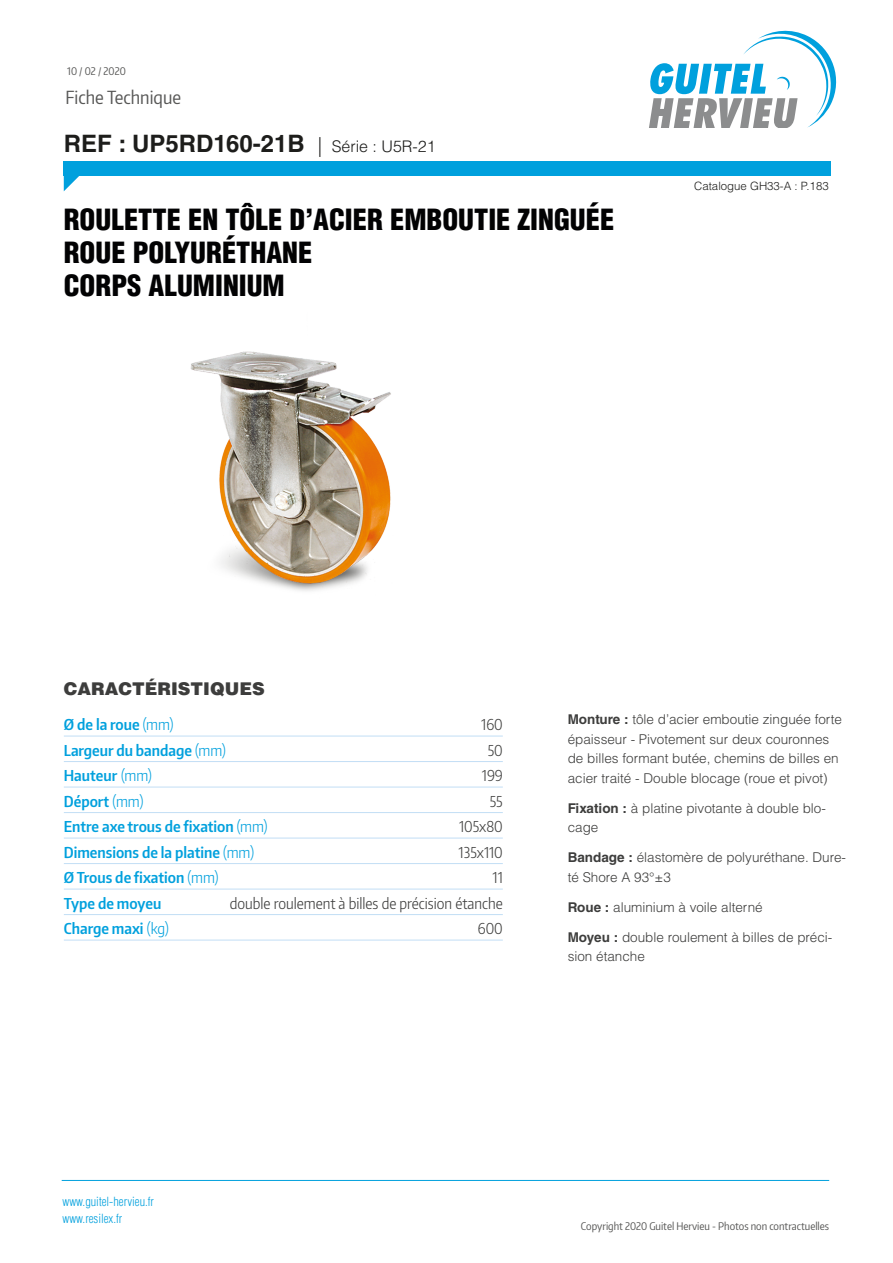
<style>
.page{position:relative;width:893px;height:1263px;background:#fff}
.page>*{position:absolute;margin:0;border:0;box-sizing:border-box;transform-origin:0 0}
.t1{font:900 condensed 28.5px/33px "Helvetica LT Std";color:#020203}
.t2{font:700 24px "Helvetica LT Std";color:#1d1d1b}
.t3{font:18px "Encode Sans Condensed";color:#575756}
.t4{font:900 17.55px "Helvetica LT Std";color:#3d3d3c}
.t5{font:600 15px "Encode Sans Condensed";color:#00a0dd}
.t6{font:300 15px "Encode Sans Condensed";color:#3d3d3c}
.t7{font:300 13.5px/19.5px "Helvetica LT Std";color:#3d3d3c}
.t8{font:300 condensed 12.3px/16.6px "Helvetica LT Std";color:#00a0dd}
.t9{font:300 11.4px "Helvetica LT Std";color:#1d1d1b}
.t10{font:10.5px "Encode Sans Condensed";color:#575756}
.s1{font-weight:300;font-stretch:condensed;font-size:19.95px}
.s2{font-weight:300;font-size:16.05px}
.s3{font-weight:300}
.s4{font-weight:700}
</style>
<div class="page">
<svg style="left:649px;top:31px;width:187px;height:97px"></svg>
<div style="left:64px;top:161px;width:767px;height:15px;background:#00a0dd"></div>
<svg style="left:64px;top:176px;width:15px;height:15px"></svg>
<hr style="left:62px;top:1180px;width:767px;height:1px;background:#00a0dd">
<hr style="left:64px;top:736px;width:439px;height:1px;background:#c2def5">
<hr style="left:64px;top:761px;width:439px;height:1px;background:#c2def5">
<hr style="left:64px;top:787px;width:439px;height:1px;background:#c2def5">
<hr style="left:64px;top:812px;width:439px;height:1px;background:#c2def5">
<hr style="left:64px;top:838px;width:439px;height:1px;background:#c2def5">
<hr style="left:64px;top:863px;width:439px;height:1px;background:#c2def5">
<hr style="left:64px;top:889px;width:439px;height:1px;background:#c2def5">
<hr style="left:64px;top:914px;width:439px;height:1px;background:#c2def5">
<hr style="left:64px;top:940px;width:439px;height:1px;background:#c2def5">
<img style="left:190px;top:351px;width:201px;height:240px">
<p class="t10" style="left:67px;top:64px;width:60px">10 / 02 / 2020</p>
<h3 class="t3" style="left:65px;top:85px;width:117px">Fiche Technique</h3>
<p class="t2" style="left:64px;top:129px;width:373px">REF : UP5RD160-21B <span class="s1">|</span> <span class="s2">Série : U5R-21</span></p>
<p class="t1" style="left:64px;top:203px;width:552px">ROULETTE EN TÔLE D’ACIER EMBOUTIE ZINGUÉE<br>ROUE POLYURÉTHANE</p>
<p class="t1" style="left:64px;top:269px;width:222px">CORPS ALUMINIUM</p>
<p class="t9" style="left:694px;top:179px;width:136px">Catalogue GH33-A : P.183</p>
<p class="t4" style="left:64px;top:677px;width:202px">CARACTÉRISTIQUES</p>
<p class="t5" style="left:64px;top:715px;width:111px">Ø de la roue <span class="s3">(mm)</span></p>
<p class="t6" style="left:481px;top:715px;width:23px">160</p>
<p class="t5" style="left:64px;top:740px;width:164px">Largeur du bandage <span class="s3">(mm)</span></p>
<p class="t6" style="left:488px;top:740px;width:17px">50</p>
<p class="t5" style="left:64px;top:766px;width:90px">Hauteur <span class="s3">(mm)</span></p>
<p class="t6" style="left:482px;top:766px;width:22px">199</p>
<p class="t5" style="left:64px;top:791px;width:81px">Déport <span class="s3">(mm)</span></p>
<p class="t6" style="left:490px;top:791px;width:15px">55</p>
<p class="t5" style="left:64px;top:817px;width:205px">Entre axe trous de fixation <span class="s3">(mm)</span></p>
<p class="t6" style="left:459px;top:817px;width:45px">105x80</p>
<p class="t5" style="left:64px;top:842px;width:192px">Dimensions de la platine <span class="s3">(mm)</span></p>
<p class="t6" style="left:459px;top:842px;width:46px">135x110</p>
<p class="t5" style="left:64px;top:868px;width:156px">Ø Trous de fixation <span class="s3">(mm)</span></p>
<p class="t6" style="left:493px;top:868px;width:12px">11</p>
<p class="t5" style="left:64px;top:893px;width:99px">Type de moyeu</p>
<p class="t6" style="left:230px;top:893px;width:275px">double roulement à billes de précision étanche</p>
<p class="t5" style="left:64px;top:919px;width:107px">Charge maxi <span class="s3">(kg)</span></p>
<p class="t6" style="left:478px;top:919px;width:26px">600</p>
<p class="t7" style="left:568px;top:710px;width:276px"><span class="s4">Monture :</span> tôle d’acier emboutie zinguée forte épaisseur - Pivotement sur deux couronnes de billes formant butée, chemins de billes en acier traité - Double blocage (roue et pivot)</p>
<p class="t7" style="left:568px;top:798px;width:260px"><span class="s4">Fixation :</span> à platine pivotante à double blo&shy;cage</p>
<p class="t7" style="left:568px;top:848px;width:280px"><span class="s4">Bandage :</span> élastomère de polyuréthane. Dure&shy;té Shore A 93°±3</p>
<p class="t7" style="left:568px;top:897px;width:197px"><span class="s4">Roue :</span> aluminium à voile alterné</p>
<p class="t7" style="left:568px;top:927px;width:266px"><span class="s4">Moyeu :</span> double roulement à billes de préci&shy;sion étanche</p>
<p class="t8" style="left:63px;top:1193px;width:93px">www.guitel-hervieu.fr www.resilex.fr</p>
<p class="t10" style="left:581px;top:1219px;width:250px">Copyright 2020 Guitel Hervieu - Photos non contractuelles</p>
</div>
